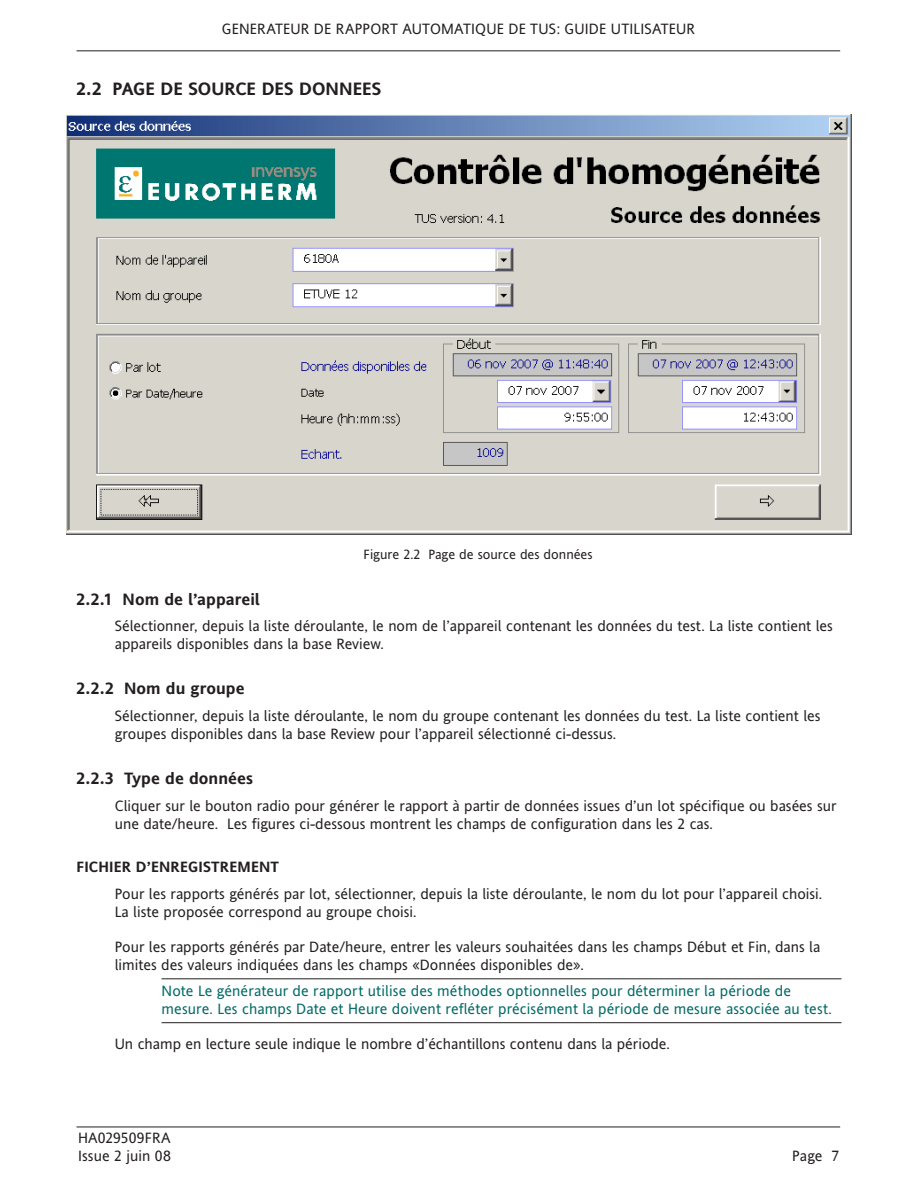
<style>
.page{position:relative;width:918px;height:1188px;background:#fff}
.page>*{position:absolute;margin:0;border:0;box-sizing:border-box;transform-origin:0 0}
.t1{font:700 18px "Invensys Andale";letter-spacing:.005em;color:#231f20}
.t2{font:700 16.5px "Invensys Andale";letter-spacing:.005em;color:#231f20}
.t3{font:15px/18px "Invensys Andale";color:#231f20}
.t4{font:15px/18px "Invensys Andale";letter-spacing:.01em;color:#006a65}
.t5{font:700 15px "Invensys Andale";color:#231f20}
.t6{font:13.5px "Invensys Andale";color:#231f20}
</style>
<div class="page">
<hr style="left:77px;top:51px;width:763px;height:1px;background:#231f20">
<hr style="left:77px;top:1127px;width:763px;height:1px;background:#231f20">
<hr style="left:162px;top:979px;width:679px;height:1px;background:#231f20">
<hr style="left:162px;top:1022px;width:679px;height:1px;background:#231f20">
<img style="left:67px;top:115px;width:784px;height:420px">
<p class="t3" style="left:222px;top:20px;width:124px">GENERATEUR de rapp</p>
<p class="t3" style="left:370px;top:20px;width:326px">ort automatique de TUS: GUIDE UTILISATEUR</p>
<p class="t1" style="left:77px;top:79px;width:57px">2.2 Page</p>
<p class="t1" style="left:161px;top:79px;width:222px">de SOURCE DES DONNEES</p>
<p class="t6" style="left:364px;top:547px;width:231px">Figure 2.2 Page de source des données</p>
<p class="t2" style="left:77px;top:590px;width:185px">2.2.1 Nom de l’appareil</p>
<p class="t3" style="left:115px;top:617px;width:720px">Sélectionner, depuis la liste déroulante, le nom de l’appareil contenant les données du test. La liste contient les appareils disponibles dans la base Review.</p>
<p class="t2" style="left:77px;top:679px;width:170px">2.2.2 Nom du groupe</p>
<p class="t3" style="left:115px;top:707px;width:707px">Sélectionner, depuis la liste déroulante, le nom du groupe contenant les données du test. La liste contient les groupes disponibles dans la base Review pour l’appareil sélectionné ci-dessus.</p>
<p class="t2" style="left:77px;top:769px;width:178px">2.2.3 Type de données</p>
<p class="t3" style="left:115px;top:796px;width:723px">Cliquer sur le bouton radio pour générer le rapport à partir de données issues d’un lot spécifique ou basées sur une date/heure. Les figures ci-dessous montrent les champs de configuration dans les 2 cas.</p>
<p class="t5" style="left:77px;top:858px;width:41px">Fichier</p>
<p class="t5" style="left:136px;top:858px;width:26px">d’enregistrement</p>
<p class="t3" style="left:115px;top:884px;width:709px">Pour les rapports générés par lot, sélectionner, depuis la liste déroulante, le nom du lot pour l’appareil choisi.<br>La liste proposée correspond au groupe choisi.</p>
<p class="t3" style="left:115px;top:937px;width:707px">Pour les rapports générés par Date/heure, entrer les valeurs souhaitées dans les champs Début et Fin, dans la limites des valeurs indiquées dans les champs «Données disponibles de».</p>
<p class="t4" style="left:162px;top:982px;width:672px">Note Le générateur de rapport utilise des méthodes optionnelles pour déterminer la période de mesure. Les champs Date et Heure doivent refléter précisément la période de mesure associée au test.</p>
<p class="t3" style="left:115px;top:1035px;width:557px">Un champ en lecture seule indique le nombre d’échantillons contenu dans la période.</p>
<p class="t3" style="left:78px;top:1129px;width:94px">HA029509FRA<br>Issue 2 juin 08</p>
<p class="t3" style="left:792px;top:1147px;width:48px">Page 7</p>
</div>
